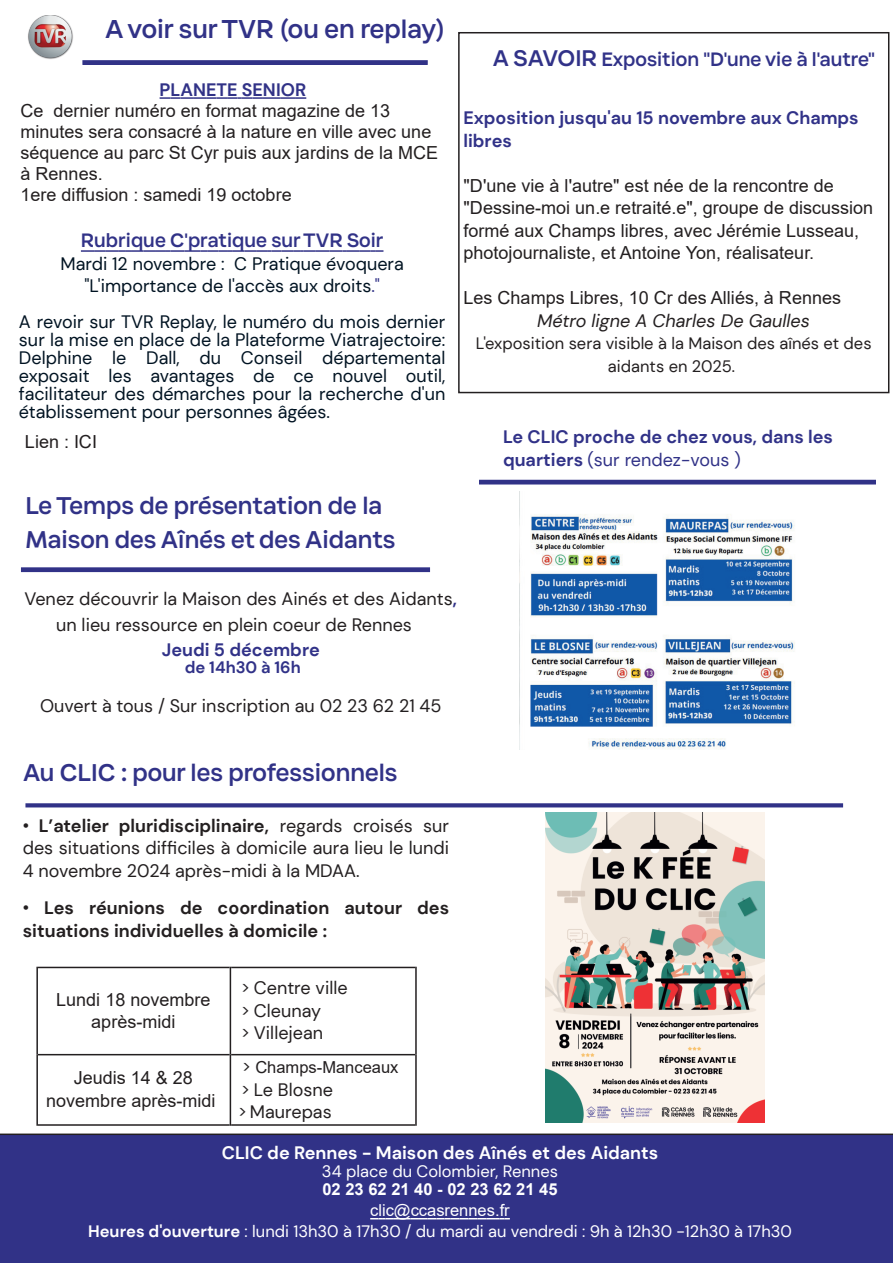
<style>
.page{position:relative;width:893px;height:1263px;background:#fff}
.page>*{position:absolute;margin:0;border:0;box-sizing:border-box;transform-origin:0 0}
.t1{font:500 24px "Condate";color:#313287}
.t2{font:500 22.5px/34.5px "Condate";color:#313287}
.t3{font:18px/22.5px "Arial";color:#231f20}
.t4{font:18px/18px "DM Sans";color:#001322;text-align:center}
.t5{font:18px/22.5px "DM Sans";color:#231f20}
.t6{font:700 18px/22.5px "DM Sans";color:#313288}
.t7{font:700 18px/22.5px "DM Sans";color:#231f20}
.t8{font:700 18px "DM Sans";color:#fff}
.t9{font:500 18px "Condate";color:#313288}
.t10{font:500 18px "Condate";color:#313287}
.t11{font:italic 18px "DM Sans";color:#231f20}
.t12{font:700 18px "DM Sans";color:#313287}
.t13{font:16.5px "DM Sans";color:#fff}
.t14{font:16.5px/22.5px "DM Sans";color:#231f20;text-align:center}
.t15{font:700 16.5px "Arial";color:#fff}
.t16{font:16.5px "Arial";color:#fff}
.t17{font:16.5px "Arial";color:#231f20}
.t18{font:700 16.5px "DM Sans";color:#313288}
.s1{color:#313287}
.s2{font-size:21px}
.s3{font-weight:400;color:#313287}
.s4{font-weight:700;color:#313287}
.s5{font-family:"Arial"}
.s6{font-weight:700}
.s7{font-family:"Arial";font-weight:400}
.s8{font-size:16.5px}
.s9{font-family:"DM Sans"}
</style>
<div class="page">
<svg style="left:160px;top:97px;width:146px;height:2px"></svg>
<div style="left:0;top:1133px;width:893px;height:130px;background:#313287"></div>
<svg style="left:370px;top:1218px;width:140px;height:1px"></svg>
<div style="left:25px;top:803px;width:818px;height:4px;border:2px solid #313288"></div>
<hr style="left:230px;top:967px;width:1px;height:88px;background:#231f20">
<hr style="left:36px;top:967px;width:2px;height:88px;background:#231f20">
<hr style="left:415px;top:967px;width:2px;height:88px;background:#231f20">
<hr style="left:230px;top:1055px;width:1px;height:71px;background:#231f20">
<hr style="left:36px;top:1055px;width:2px;height:71px;background:#231f20">
<hr style="left:415px;top:1055px;width:2px;height:71px;background:#231f20">
<hr style="left:38px;top:1054px;width:192px;height:1px;background:#231f20">
<hr style="left:38px;top:967px;width:192px;height:1px;background:#231f20">
<hr style="left:231px;top:1054px;width:184px;height:1px;background:#231f20">
<hr style="left:231px;top:967px;width:184px;height:1px;background:#231f20">
<hr style="left:38px;top:1124px;width:192px;height:2px;background:#231f20">
<hr style="left:231px;top:1124px;width:184px;height:2px;background:#231f20">
<svg style="left:81px;top:250px;width:302px;height:2px"></svg>
<div style="left:21px;top:567px;width:409px;height:5px;border:2px solid #313288"></div>
<img style="left:530px;top:514px;width:265px;height:236px">
<div style="left:82px;top:60px;width:346px;height:5px;border:2px solid #313288"></div>
<img style="left:28px;top:15px;width:45px;height:44px">
<img style="left:545px;top:813px;width:219px;height:309px">
<div style="left:458px;top:32px;width:431px;height:361px;border:2px solid #231f20"></div>
<div style="left:479px;top:480px;width:397px;height:4px;border:2px solid #313288"></div>
<h1 class="t1" style="left:105px;top:19px;width:340px">A voir surTVR (ou en replay)</h1>
<p class="t12" style="left:160px;top:78px;width:148px">PLANETE SENIOR</p>
<p class="t3" style="left:20px;top:100px;width:419px;line-height:21px">Ce dernier numéro en format magazine de 13 minutes sera consacré à la nature en ville avec une séquence au parc St Cyr puis aux jardins de la MCE à Rennes.<br>1ere diffusion : samedi 19 octobre</p>
<p class="t10" style="left:81px;top:233px;width:304px">Rubrique C'pratique surTVR Soir</p>
<p class="t4" style="left:60px;top:253px;width:345px;line-height:22.5px">Mardi 12 novembre : C Pratique évoquera "L'importance de l'accès aux droits<span class="s1">."</span></p>
<p class="t4" style="left:19px;top:313px;width:428px;text-align:justify">A revoir sur TVR Replay, le numéro du mois dernier sur la mise en place de la Plateforme Viatrajectoire:<br>Delphine le Dall, du Conseil départemental exposait les avantages de ce nouvel outil, facilitateur des démarches pour la recherche d'un établissement pour personnes âgées.</p>
<p class="t3" style="left:25px;top:430px;width:74px">Lien : ICI</p>
<p class="t2" style="left:25px;top:490px;width:372px">Le Temps de présentation de la<br>Maison des Aînés et des Aidants</p>
<p class="t9" style="left:493px;top:52px;width:384px"><span class="s2">A SAVOIR</span> Exposition "D'une vie à l'autre"</p>
<p class="t6" style="left:463px;top:107px;width:397px">Exposition jusqu'au 15 novembre aux Champs libres</p>
<p class="t3" style="left:463px;top:174px;width:411px">"D'une vie à l'autre" est née de la rencontre de "Dessine-moi un.e retraité.e", groupe de discussion formé aux Champs libres, avec Jérémie Lusseau, photojournaliste, et Antoine Yon, réalisateur.</p>
<p class="t3" style="left:463px;top:287px;width:379px">Les Champs Libres, 10 Cr des Alliés, à Rennes</p>
<p class="t11" style="left:537px;top:309px;width:274px">Métro ligne A Charles De Gaulles</p>
<p class="t14" style="left:476px;top:332px;width:397px">L'exposition sera visible à la Maison des aînés et des aidants en 2025.</p>
<p class="t6" style="left:503px;top:426px;width:331px">Le CLIC proche de chez vous, dans les quartiers <span class="s3">(sur rendez-vous )</span></p>
<p class="t5" style="left:56px;top:587px;width:402px;line-height:25.5px;text-indent:-32px">Venez découvrir la Maison des Ainés et des Aidants<span class="s4">, </span>un lieu ressource en plein coeur de Rennes</p>
<p class="t6" style="left:162px;top:639px;width:160px">Jeudi 5 décembre</p>
<p class="t18" style="left:185px;top:657px;width:118px">de 14h30 à 16h</p>
<p class="t5" style="left:40px;top:695px;width:403px">Ouvert à tous / Sur inscription au 02 23 62 21 45</p>
<p class="t2" style="left:23px;top:757px;width:376px">Au CLIC : pour les professionnels</p>
<p class="t5" style="left:23px;top:814px;width:428px;text-align:justify"><span class="s5">•</span> <span class="s6">L’atelier pluridisciplinaire,</span> regards croisés sur des situations difficiles à domicile aura lieu le lundi 4 novembre 2024 après-midi à la MDAA.</p>
<p class="t7" style="left:23px;top:897px;width:428px"><span class="s7">•</span> Les réunions de coordination autour des situations individuelles à domicile :</p>
<p class="t3" style="left:56px;top:988px;width:156px;text-align:center">Lundi 18 novembre après-midi</p>
<p class="t5" style="left:241px;top:977px;width:108px"><span class="s8">&gt;</span> Centre ville <span class="s8">&gt;</span> Cleunay<br><span class="s8">&gt;</span> Villejean</p>
<p class="t3" style="left:46px;top:1067px;width:171px;text-align:center">Jeudis 14 &amp; 28 novembre après-midi</p>
<p class="t17" style="left:243px;top:1058px;width:157px"><span class="s9">&gt;</span> Champs-Manceaux</p>
<p class="t5" style="left:239px;top:1078px;width:96px"><span class="s8">&gt;</span> Le Blosne <span class="s8">&gt;</span> Maurepas</p>
<p class="t8" style="left:222px;top:1141px;width:438px">CLIC de Rennes - Maison des Aînés et des Aidants</p>
<p class="t13" style="left:322px;top:1161px;width:238px">34 place du Colombier, Rennes</p>
<p class="t15" style="left:322px;top:1180px;width:237px">02 23 62 21 40 - 02 23 62 21 45</p>
<p class="t16" style="left:370px;top:1201px;width:141px">clic@ccasrennes.fr</p>
<p class="t13" style="left:88px;top:1221px;width:705px"><span class="s6">Heures d'ouverture</span> : lundi 13h30 à 17h30 / du mardi au vendredi : 9h à 12h30 -12h30 à 17h30</p>
</div>
